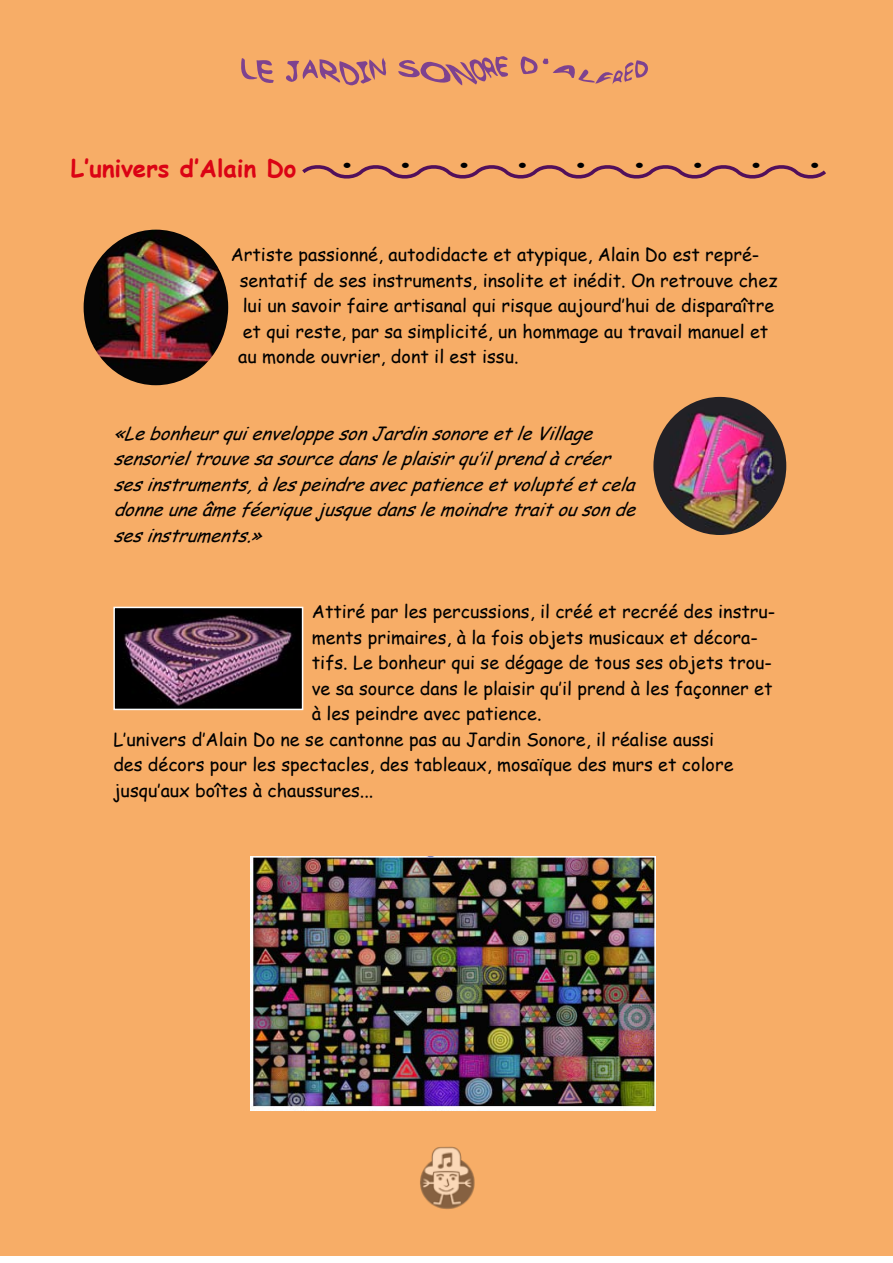
<style>
.page{position:relative;width:893px;height:1263px;background:#fff}
.page>*{position:absolute;margin:0;border:0;box-sizing:border-box;transform-origin:0 0}
.t1{font:700 24px "Comic Sans MS";color:#db0314}
.t2{font:18px/25.5px "Comic Sans MS";color:#000}
.t3{font:italic 18px/25.5px "Comic Sans MS";color:#000}
</style>
<div class="page">
<div style="left:0;top:0;width:893px;height:1256px;background:#f7ad67"></div>
<svg style="left:241px;top:58px;width:33px;height:25px"></svg>
<svg style="left:286px;top:58px;width:100px;height:28px"></svg>
<svg style="left:398px;top:56px;width:110px;height:29px"></svg>
<svg style="left:520px;top:56px;width:128px;height:28px"></svg>
<svg style="left:302px;top:165px;width:524px;height:14px"></svg>
<img style="left:84px;top:230px;width:144px;height:155px">
<img style="left:653px;top:397px;width:133px;height:138px">
<img style="left:116px;top:610px;width:184px;height:97px">
<div style="left:113px;top:607px;width:190px;height:103px;border:2px solid #fbfeff"></div>
<img style="left:250px;top:857px;width:406px;height:253px">
<img style="left:420px;top:1146px;width:55px;height:63px">
<h1 class="t1" style="left:71px;top:150px;width:755px">L’univers d’Alain Do <sup>.</sup> <sup>.</sup> <sup>.</sup> <sup>.</sup> <sup>.</sup> <sup>.</sup> <sup>.</sup> <sup>.</sup> <sup>.</sup></h1>
<p class="t2" style="left:238px;top:241px;width:541px;text-indent:-8px">Artiste passionné, autodidacte et atypique, Alain Do est repré&shy;sentatif de ses instruments, insolite et inédit. On retrouve chez lui un savoir faire artisanal qui risque aujourd’hui de disparaître et qui reste, par sa simplicité, un hommage au travail manuel et au monde ouvrier, dont il est issu.</p>
<p class="t3" style="left:113px;top:420px;width:532px">«LebonheurquienveloppesonJardinsonoreetleVillage sensorieltrouvesasourcedansleplaisirqu’ilprendàcréer sesinstruments,àlespeindreavecpatienceetvoluptéetcela donneuneâmeféeriquejusquedanslemoindretraitousonde sesinstruments.»</p>
<p class="t2" style="left:312px;top:598px;width:465px">Attiré par les percussions, il créé et recréé des instru-</p>
<p class="t2" style="left:312px;top:624px;width:448px">ments primaires, à la fois objets musicaux et décora-</p>
<p class="t2" style="left:312px;top:649px;width:462px">tifs. Le bonheur qui se dégage de tous ses objets trou-</p>
<p class="t2" style="left:312px;top:675px;width:462px">ve sa source dans le plaisir qu’il prend à les façonner et</p>
<p class="t2" style="left:312px;top:700px;width:231px">à les peindre avec patience.</p>
<p class="t2" style="left:113px;top:726px;width:602px">L’univers d’Alain Do ne se cantonne pas au Jardin Sonore, il réalise aussi</p>
<p class="t2" style="left:113px;top:751px;width:622px">des décors pour les spectacles, des tableaux, mosaïque des murs et colore</p>
<p class="t2" style="left:113px;top:777px;width:262px">jusqu’aux boîtes à chaussures...</p>
</div>
